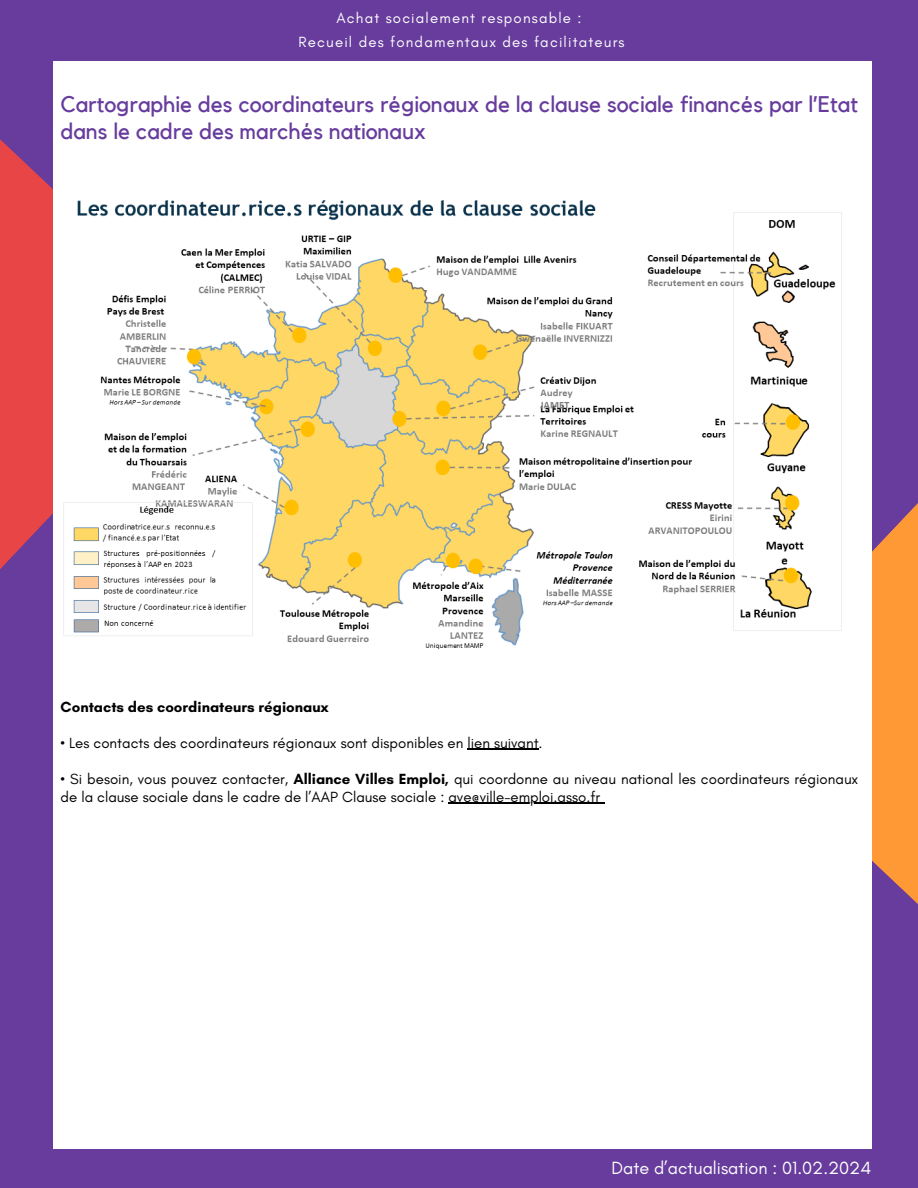
<style>
.page{position:relative;width:918px;height:1188px;background:#673c9d}
.page>*{position:absolute;margin:0;border:0;box-sizing:border-box;transform-origin:0 0}
.t1{font:22.5px/27px "Kollektif";color:#673c9d}
.t2{font:18px "Glacial Indifference";color:#fff}
.t3{font:15px/18px "Glacial Indifference";color:#000}
.t4{font:15px/23.7px "Glacial Indifference";letter-spacing:.08em;color:#fff;text-align:center}
.t5{font:700 15px "Glacial Indifference";color:#000}
.s1{font-weight:700}
</style>
<div class="page">
<svg style="left:872px;top:503px;width:46px;height:401px;background:#ed8e41"></svg>
<svg style="left:0;top:139px;width:53px;height:430px;background:#d84450"></svg>
<div style="left:53px;top:61px;width:819px;height:1088px;background:#fff"></div>
<img style="left:63px;top:200px;width:779px;height:450px">
<hr style="left:467px;top:749px;width:72px;height:1px;background:#000">
<hr style="left:448px;top:803px;width:152px;height:1px;background:#000">
<h2 class="t4" style="left:299px;top:6px;width:328px">Achat socialement responsable :<br>Recueil des fondamentaux des facilitateurs</h2>
<p class="t1" style="left:60px;top:92px;width:799px">Cartographie des coordinateurs régionaux de la clause sociale financés par l’Etat dans le cadre des marchés nationaux</p>
<p class="t5" style="left:61px;top:698px;width:269px">Contacts des coordinateurs régionaux</p>
<h3 class="t3" style="left:61px;top:734px;width:483px">• Les contacts des coordinateurs régionaux sont disponibles en lien suivant.</h3>
<p class="t3" style="left:61px;top:770px;width:799px">• Si besoin, vous pouvez contacter, <span class="s1">Alliance Villes Emploi,</span> qui coordonne au niveau national les coordinateurs régionaux de la clause sociale dans le cadre de l’AAP Clause sociale : ave@ville-emploi.asso.fr</p>
<p class="t2" style="left:612px;top:1156px;width:261px">Date d’actualisation : 01.02.2024</p>
</div>
